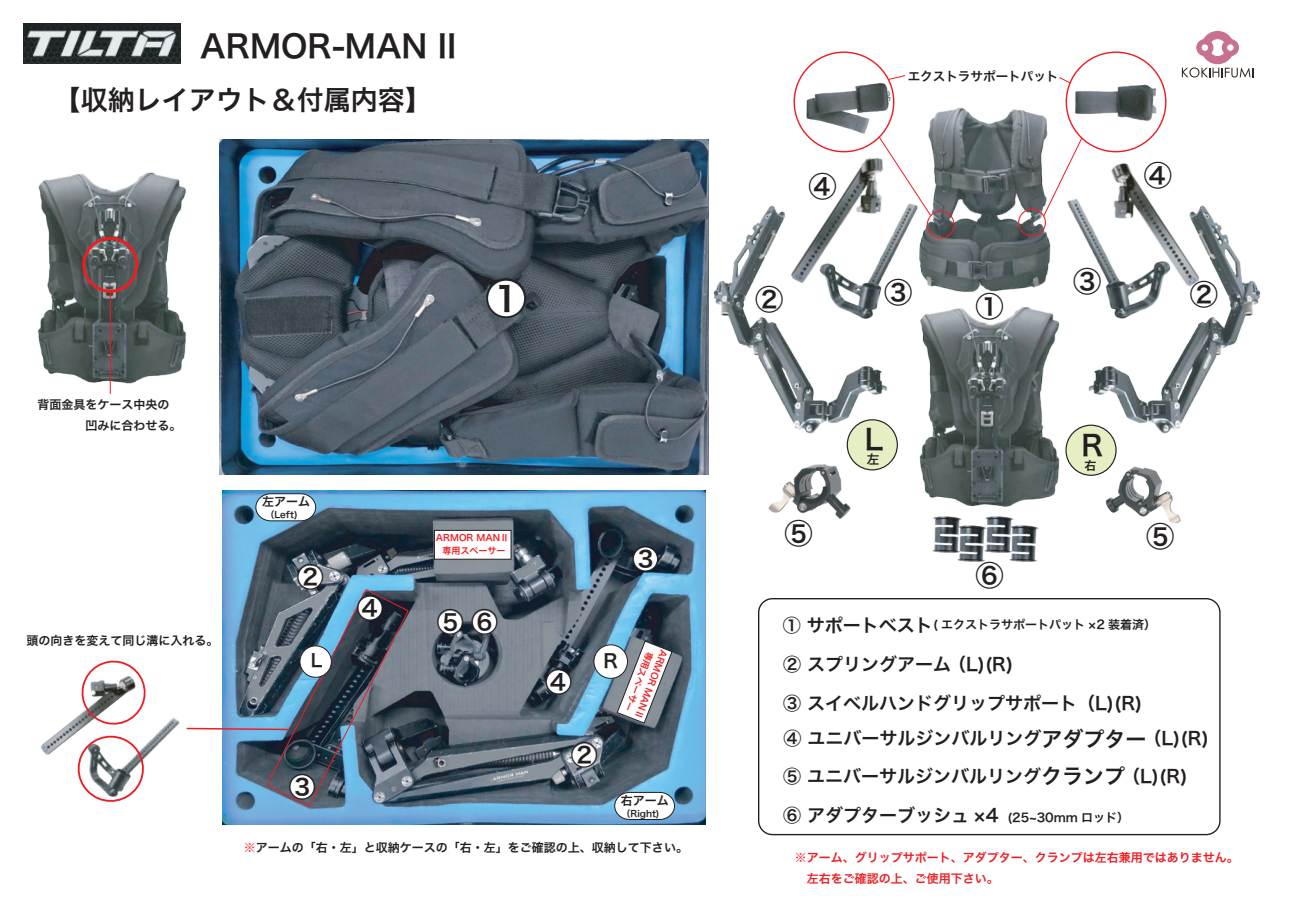
<style>
.page{position:relative;width:1289px;height:919px;background:#fff}
.page>*{position:absolute;margin:0;border:0;box-sizing:border-box;transform-origin:0 0}
.t1{font:41.7px "Hiragino Sans W6";color:#231f20}
.t2{font:31.5px "Hiragino Sans W6";color:#231f20}
.t3{font:28.2px "Hiragino Sans W6";color:#231f20}
.t4{font:27px "Hiragino Sans W6";color:#231f20}
.t5{font:18.9px "Hiragino Sans W6";color:#231f20}
.t6{font:18px/39px "Hiragino Sans W6";color:#231f20}
.t7{font:17.7px "Hiragino Sans W6";color:#231f20}
.t8{font:12.6px "Hiragino Sans W6";color:#231f20}
.t9{font:12px/21px "Hiragino Sans W6";color:#231f20}
.t10{font:12px/21px "Hiragino Sans W6";color:#ee1d23}
.t11{font:9px/12.6px "Hiragino Sans W6";color:#ee1d23;text-align:center}
.t12{font:9px "Hiragino Sans W6";color:#231f20}
.s1{color:#ee1d23}
.s2{font-size:21px}
.s3{font-size:12px}
</style>
<div class="page">
<img style="left:713px;top:98px;width:548px;height:409px">
<img style="left:23px;top:23px;width:157px;height:41px">
<svg style="left:1181px;top:31px;width:72px;height:46px"></svg>
<img style="left:219px;top:139px;width:490px;height:336px">
<img style="left:37px;top:172px;width:149px;height:218px">
<img style="left:222px;top:490px;width:484px;height:334px">
<svg style="left:614px;top:791px;width:61px;height:29px"></svg>
<svg style="left:255px;top:493px;width:61px;height:28px"></svg>
<svg style="left:617px;top:640px;width:55px;height:83px"></svg>
<div style="left:434px;top:530px;width:77px;height:29px;background:#fff;border:1px solid #231f20"></div>
<div style="left:82px;top:237px;width:56px;height:56px;border:3px solid #ee1d23;border-radius:50%"></div>
<hr style="left:110px;top:292px;width:1px;height:102px;background:#ee1d23">
<img style="left:148px;top:717px;width:32px;height:38px">
<svg style="left:77px;top:761px;width:67px;height:41px"></svg>
<img style="left:40px;top:715px;width:108px;height:46px">
<svg style="left:79px;top:660px;width:69px;height:66px"></svg>
<div style="left:758px;top:598px;width:462px;height:237px;border:1px solid #231f20;border-radius:14px"></div>
<div style="left:488px;top:281px;width:36px;height:36px;background:#fff;border-radius:50%"></div>
<div style="left:298px;top:565px;width:24px;height:24px;background:#fff;border-radius:50%"></div>
<div style="left:572px;top:743px;width:23px;height:24px;background:#fff;border-radius:50%"></div>
<div style="left:633px;top:547px;width:24px;height:24px;background:#fff;border-radius:50%"></div>
<div style="left:547px;top:670px;width:23px;height:23px;background:#fff;border-radius:50%"></div>
<div style="left:438px;top:610px;width:24px;height:24px;background:#fff;border-radius:50%"></div>
<div style="left:472px;top:610px;width:24px;height:24px;background:#fff;border-radius:50%"></div>
<div style="left:594px;top:644px;width:33px;height:34px;background:#fff;border-radius:50%"></div>
<div style="left:593px;top:644px;width:35px;height:34px;border:1px solid #231f20;border-radius:50%"></div>
<img style="left:817px;top:217px;width:110px;height:109px">
<img style="left:1057px;top:197px;width:117px;height:129px">
<img style="left:1105px;top:464px;width:82px;height:60px">
<img style="left:766px;top:461px;width:85px;height:57px">
<img style="left:1084px;top:147px;width:124px;height:155px">
<img style="left:775px;top:141px;width:134px;height:164px">
<img style="left:805px;top:81px;width:88px;height:55px">
<img style="left:1073px;top:84px;width:85px;height:38px">
<img style="left:957px;top:525px;width:28px;height:37px">
<img style="left:932px;top:516px;width:32px;height:39px">
<img style="left:982px;top:516px;width:32px;height:39px">
<img style="left:1007px;top:522px;width:32px;height:40px">
<div style="left:926px;top:211px;width:28px;height:27px;border:1px solid #ee1d23;border-radius:50%"></div>
<div style="left:1018px;top:209px;width:27px;height:27px;border:1px solid #ee1d23;border-radius:50%"></div>
<svg style="left:878px;top:136px;width:53px;height:81px"></svg>
<svg style="left:1042px;top:137px;width:40px;height:80px"></svg>
<svg style="left:887px;top:75px;width:18px;height:5px"></svg>
<svg style="left:1059px;top:77px;width:12px;height:7px"></svg>
<div style="left:847px;top:420px;width:50px;height:50px;background:#e5efc3;border-radius:50%"></div>
<div style="left:846px;top:419px;width:51px;height:51px;border:1px solid #231f20;border-radius:50%"></div>
<div style="left:1065px;top:425px;width:50px;height:50px;background:#e5efc3;border-radius:50%"></div>
<div style="left:1065px;top:424px;width:51px;height:52px;border:1px solid #231f20;border-radius:50%"></div>
<svg style="left:186px;top:588px;width:223px;height:219px"></svg>
<h2 class="t2" style="left:200px;top:18px;width:257px">ARMOR-MAN II</h2>
<h3 class="t4" style="left:54px;top:75px;width:379px">【収納レイアウト＆付属内容】</h3>
<p class="t9" style="left:37px;top:393px;width:146px">背面金具をケース中央の　　　　凹みに合わせる。</p>
<p class="t9" style="left:27px;top:629px;width:194px">頭の向きを変えて同じ溝に入れる。</p>
<h1 class="t1" style="left:485px;top:260px;width:43px">①</h1>
<p class="t9" style="left:262px;top:491px;width:49px">左アーム</p>
<p class="t12" style="left:265px;top:506px;width:34px">（Left)</p>
<h3 class="t4" style="left:297px;top:552px;width:28px">②</h3>
<h3 class="t4" style="left:357px;top:583px;width:28px">④</h3>
<p class="t11" style="left:436px;top:531px;width:75px">ARMOR MANⅡ専用スペーサー</p>
<h3 class="t4" style="left:437px;top:597px;width:63px">⑤ ⑥</h3>
<p class="t7" style="left:311px;top:644px;width:13px">L</p>
<p class="t5" style="left:603px;top:643px;width:16px">R</p>
<h3 class="t4" style="left:545px;top:657px;width:28px">④</h3>
<h3 class="t4" style="left:632px;top:534px;width:28px">③</h3>
<p class="t11" style="left:670px;top:652px;width:75px;rotate:111deg">ARMOR MANⅡ</p>
<p class="t11" style="left:656px;top:654px;width:64px;rotate:111deg">専用スペーサー</p>
<h3 class="t4" style="left:570px;top:730px;width:28px">②</h3>
<h3 class="t4" style="left:289px;top:762px;width:28px">③</h3>
<p class="t9" style="left:621px;top:789px;width:49px">右アーム</p>
<p class="t12" style="left:621px;top:804px;width:40px">（Right)</p>
<p class="t9" style="left:244px;top:836px;width:445px"><span class="s1">※</span>アームの「右・左」と収納ケースの「右・左」をご確認の上、収納して下さい。</p>
<h3 class="t3" style="left:808px;top:161px;width:30px">④</h3>
<p class="t8" style="left:907px;top:65px;width:152px">エクストラサポートパット</p>
<h3 class="t3" style="left:884px;top:267px;width:30px">③</h3>
<h3 class="t3" style="left:1073px;top:256px;width:30px">③</h3>
<h3 class="t3" style="left:755px;top:274px;width:30px">②</h3>
<h3 class="t3" style="left:975px;top:280px;width:30px">①</h3>
<h3 class="t3" style="left:1143px;top:150px;width:30px">④</h3>
<h3 class="t3" style="left:1189px;top:269px;width:30px">②</h3>
<h3 class="t3" style="left:784px;top:507px;width:30px">⑤</h3>
<h3 class="t3" style="left:864px;top:414px;width:20px">L</h3>
<h3 class="t3" style="left:1081px;top:419px;width:23px">R</h3>
<p class="t8" style="left:866px;top:448px;width:14px">左</p>
<p class="t9" style="left:1084px;top:454px;width:13px">右</p>
<h3 class="t3" style="left:975px;top:550px;width:30px">⑥</h3>
<h3 class="t3" style="left:1146px;top:510px;width:30px">⑤</h3>
<p class="t6" style="left:782px;top:605px;width:361px">① サポートベスト<br>② スプリングアーム （L)(R)<br>③ スイベルハンドグリップサポート（L)(R)</p>
<p class="t6" style="left:783px;top:719px;width:427px;line-height:38px">④ ユニバーサルジンバルリング<span class="s2">アダプター</span> （L)(R)<br>⑤ ユニバーサルジンバルリング<span class="s2">クランプ</span> （L)(R)<br>⑥ アダプターブッシュ ×4 <span class="s3">(25~30mm ロッド）</span></p>
<p class="t9" style="left:933px;top:614px;width:224px">( エクストラサポートパット ×2 装着済）</p>
<p class="t10" style="left:794px;top:846px;width:445px">※アーム、グリップサポート、アダプター、クランプは左右兼用ではありません。　左右をご確認の上、ご使用下さい。</p>
</div>
